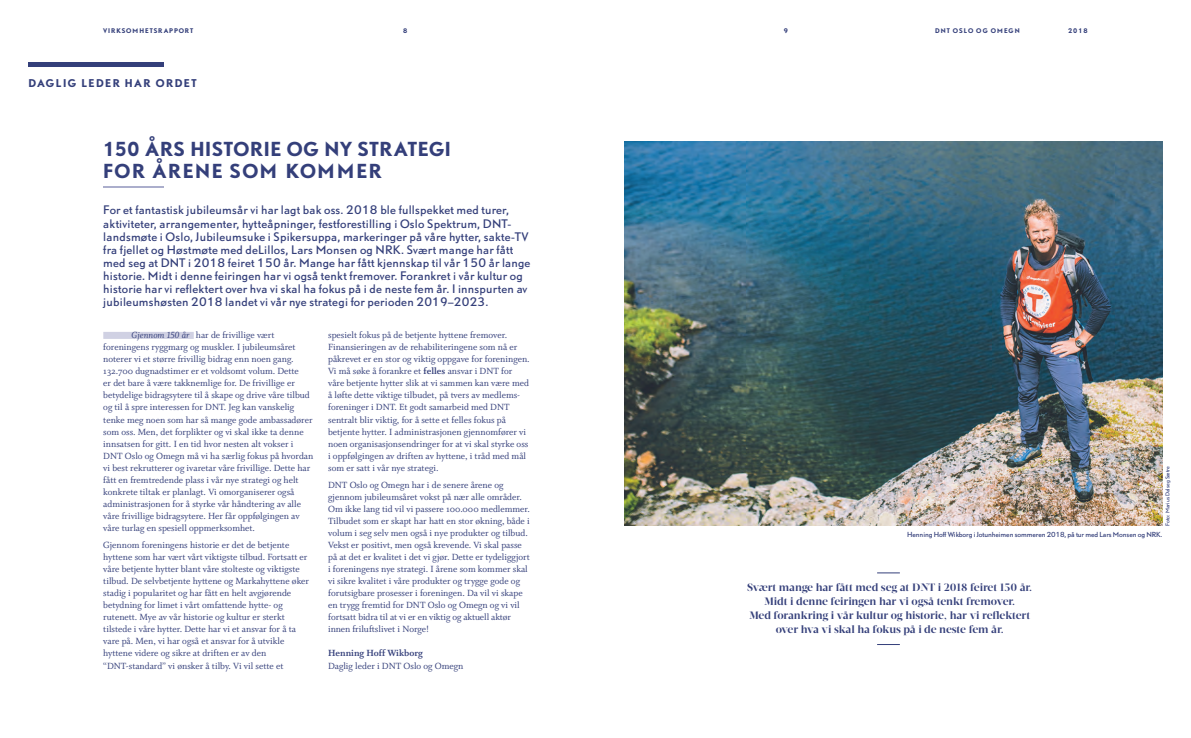
<style>
.page{position:relative;width:1191px;height:738px;background:#fff}
.page>*{position:absolute;margin:0;border:0;box-sizing:border-box;transform-origin:0 0}
.t1{font:700 18px/22px "DTL Nobel TOT";letter-spacing:.04em;color:#343f7a}
.t2{font:11px/13px "DTL Nobel TOT";letter-spacing:.02em;color:#343f7a}
.t3{font:700 11px/14px "Velino Display";letter-spacing:-.01em;color:#343f7a;text-align:center}
.t4{font:10px/12px "Whitman Roman OSF";color:#343f7a}
.t5{font:700 10px "DTL Nobel TOT";letter-spacing:.15em;color:#343f7a}
.t6{font:10px "Whitman Bold OSF";color:#343f7a}
.t7{font:6.5px "DTL Nobel TOT";letter-spacing:-.01em;color:#343f7a}
.t8{font:700 6px "DTL Nobel TOT";letter-spacing:.15em;color:#343f7a}
.t9{font:5px "DTL Nobel TOT";color:#343f7a}
.s1{font-family:"Whitman";font-style:italic}
.s2{font-family:"Whitman Bold OSF"}
</style>
<div class="page">
<div style="left:28px;top:62px;width:136px;height:5px;background:#343f7a"></div>
<div style="left:103px;top:331px;width:91px;height:7px;background:#d0d1e3"></div>
<hr style="left:103px;top:186px;width:61px;height:2px;background:#abaecc">
<img style="left:624px;top:142px;width:538px;height:383px">
<svg style="left:877px;top:572px;width:23px;height:1px"></svg>
<p class="t8" style="left:103px;top:27px;width:91px">VIRKSOMHETSRAPPORT</p>
<p class="t8" style="left:403px;top:27px;width:6px">8</p>
<p class="t8" style="left:783px;top:27px;width:6px">9</p>
<p class="t8" style="left:935px;top:27px;width:86px">DNT OSLO OG OMEGN</p>
<p class="t8" style="left:1068px;top:27px;width:21px">2018</p>
<p class="t5" style="left:28px;top:76px;width:170px">DAGLIG LEDER HAR ORDET</p>
<h1 class="t1" style="left:103px;top:137px;width:349px">150 ÅRS HISTORIE OG NY STRATEGI<br>FOR ÅRENE SOM KOMMER</h1>
<p class="t2" style="left:103px;top:203px;width:429px">For et fantastisk jubileumsår vi har lagt bak oss. 2018 ble fullspekket med turer, aktiviteter, arrangementer, hytteåpninger, festforestilling i Oslo Spektrum, DNT&shy;landsmøte i Oslo, Jubileumsuke i Spikersuppa, markeringer på våre hytter, sakte-TV fra fjellet og Høstmøte med deLillos, Lars Monsen og NRK. Svært mange har fått med seg at DNT i 2018 feiret 150 år. Mange har fått kjennskap til vår 150 år lange historie. Midt i denne feiringen har vi også tenkt fremover. Forankret i vår kultur og historie har vi reflektert over hva vi skal ha fokus på i de neste fem år. I innspurten av jubileumshøsten 2018 landet vi vår nye strategi for perioden 2019–2023.</p>
<p class="t4" style="left:103px;top:329px;width:211px;text-indent:28px"><span class="s1">Gjennom 150 år</span> har de frivillige vært foreningens ryggmarg og muskler. I jubileumsåret noterer vi et større frivillig bidrag enn noen gang.<br>132.700 dugnadstimer er et voldsomt volum. Dette<br>er det bare å være takknemlige for. De frivillige er betydelige bidragsytere til å skape og drive våre tilbud og til å spre interessen for DNT. Jeg kan vanskelig tenke meg noen som har så mange gode ambassadører som oss. Men, det forplikter og vi skal ikke ta denne innsatsen for gitt. I en tid hvor nesten alt vokser i DNT Oslo og Omegn må vi ha særlig fokus på hvordan vi best rekrutterer og ivaretar våre frivillige. Dette har fått en fremtredende plass i vår nye strategi og helt konkrete tiltak er planlagt. Vi omorganiserer også administrasjonen for å styrke vår håndtering av alle våre frivillige bidragsytere. Her får oppfølgingen av våre turlag en spesiell oppmerksomhet.</p>
<p class="t4" style="left:103px;top:539px;width:207px">Gjennom foreningens historie er det de betjente hyttene som har vært vårt viktigste tilbud. Fortsatt er våre betjente hytter blant våre stolteste og viktigste tilbud. De selvbetjente hyttene og Markahyttene øker stadig i popularitet og har fått en helt avgjørende betydning for limet i vårt omfattende hytte- og rutenett. Mye av vår historie og kultur er sterkt tilstede i våre hytter. Dette har vi et ansvar for å ta vare på. Men, vi har også et ansvar for å utvikle hyttene videre og sikre at driften er av den “DNT-standard” vi ønsker å tilby. Vi vil sette et</p>
<p class="t4" style="left:328px;top:329px;width:203px">spesielt fokus på de betjente hyttene fremover.<br>Finansieringen av de rehabiliteringene som nå er påkrevet er en stor og viktig oppgave for foreningen.<br>Vi må søke å forankre et <span class="s2">felles</span> ansvar i DNT for våre betjente hytter slik at vi sammen kan være med å løfte dette viktige tilbudet, på tvers av medlems&shy;foreninger i DNT. Et godt samarbeid med DNT sentralt blir viktig, for å sette et felles fokus på betjente hytter. I administrasjonen gjennomfører vi noen organisasjonsendringer for at vi skal styrke oss i oppfølgingen av driften av hyttene, i tråd med mål som er satt i vår nye strategi.</p>
<p class="t4" style="left:328px;top:479px;width:203px">DNT Oslo og Omegn har i de senere årene og gjennom jubileumsåret vokst på nær alle områder.<br>Om ikke lang tid vil vi passere 100.000 medlemmer.<br>Tilbudet som er skapt har hatt en stor økning, både i volum i seg selv men også i nye produkter og tilbud.<br>Vekst er positivt, men også krevende. Vi skal passe på at det er kvalitet i det vi gjør. Dette er tydeliggjort i foreningens nye strategi. I årene som kommer skal vi sikre kvalitet i våre produkter og trygge gode og forutsigbare prosesser i foreningen. Da vil vi skape en trygg fremtid for DNT Oslo og Omegn og vi vil fortsatt bidra til at vi er en viktig og aktuell aktør innen friluftslivet i Norge!</p>
<p class="t6" style="left:328px;top:647px;width:96px">Henning Hoff Wikborg</p>
<p class="t4" style="left:328px;top:659px;width:137px">Daglig leder i DNT Oslo og Omegn</p>
<p class="t9" style="left:1164px;top:525px;width:61px;rotate:-90deg">Foto: Marius Dalseg Sætre</p>
<p class="t7" style="left:907px;top:529px;width:257px">Henning Hoff Wikborg i Jotunheimen sommeren 2018, på tur med Lars Monsen og NRK.</p>
<p class="t3" style="left:747px;top:580px;width:286px">Svært mange har fått med seg at DNT i 2018 feiret 150 år.<br>Midt i denne feiringen har vi også tenkt fremover.<br>Med forankring i vår kultur og historie, har vi reflektert over hva vi skal ha fokus på i de neste fem år.</p>
</div>
